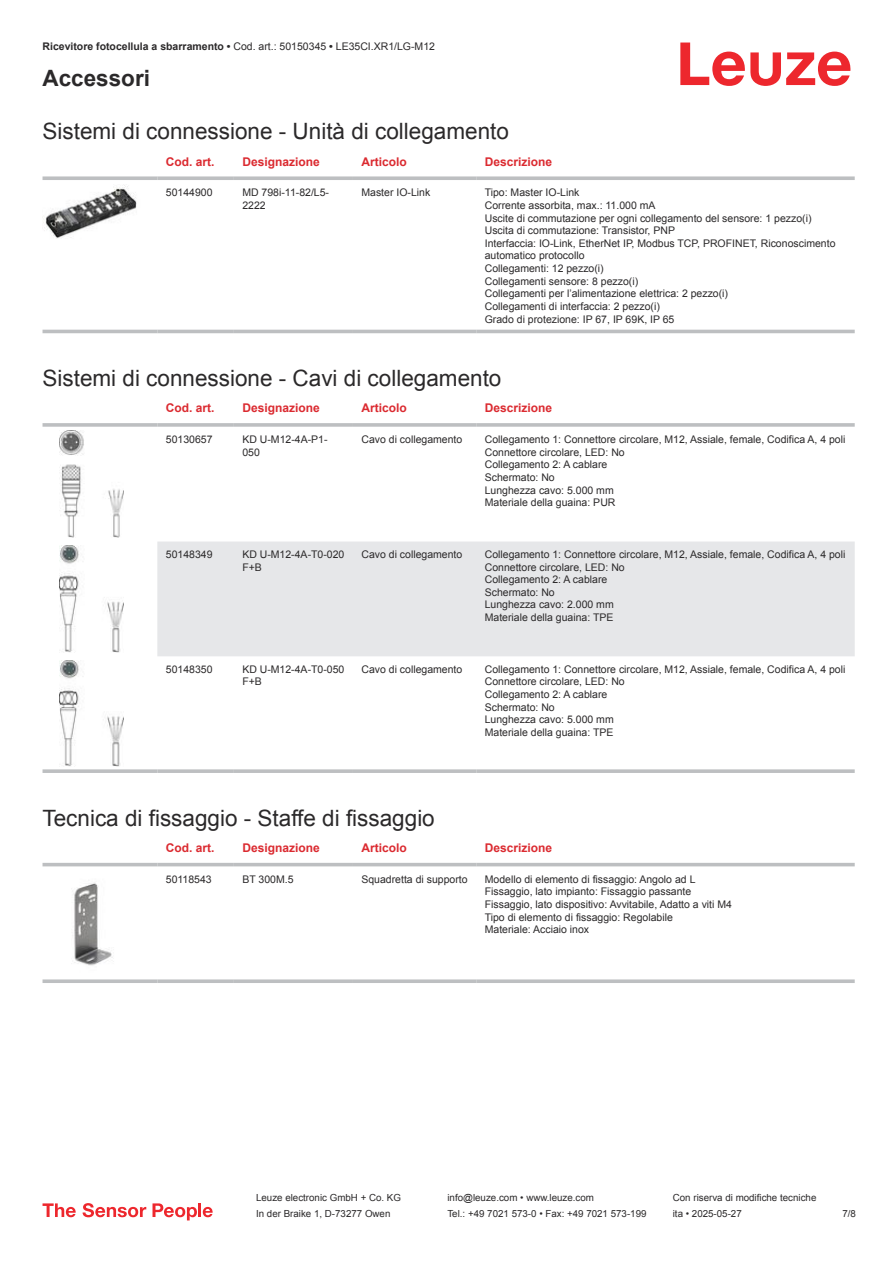
<style>
.page{position:relative;width:893px;height:1263px;background:#fff}
.page>*{position:absolute;margin:0;border:0;box-sizing:border-box;transform-origin:0 0}
.t1{font:22.5px "Arial";color:#2b292a}
.t2{font:700 22.5px "Arial";color:#2b292a}
.t3{font:700 12px "Arial";color:#db2a30}
.t4{font:10.5px/12.6px "Arial";color:#2b292a}
.t5{font:700 10.5px "Arial";color:#2b292a}
.t6{font:9.75px "Arial";color:#2b292a}
.s1{font-weight:400}
</style>
<div class="page">
<svg style="left:680px;top:43px;width:170px;height:43px"></svg>
<div style="left:43px;top:329px;width:812px;height:5px;background:#eeefef"></div>
<svg style="left:43px;top:176px;width:114px;height:4px"></svg>
<svg style="left:157px;top:176px;width:77px;height:4px"></svg>
<svg style="left:234px;top:176px;width:119px;height:4px"></svg>
<svg style="left:353px;top:176px;width:123px;height:4px"></svg>
<svg style="left:476px;top:176px;width:379px;height:4px;background:#c4c6c8"></svg>
<hr style="left:43px;top:330px;width:114px;height:3px;background:#bdbfc1">
<hr style="left:157px;top:330px;width:77px;height:3px;background:#bdbfc1">
<hr style="left:234px;top:330px;width:119px;height:3px;background:#bdbfc1">
<hr style="left:353px;top:330px;width:123px;height:3px;background:#bdbfc1">
<hr style="left:476px;top:330px;width:379px;height:3px;background:#bdbfc1">
<img style="left:43px;top:185px;width:94px;height:54px">
<div style="left:157px;top:541px;width:698px;height:115px;background:#e6e7e9"></div>
<svg style="left:43px;top:423px;width:114px;height:4px"></svg>
<hr style="left:157px;top:423px;width:77px;height:4px;background:#c5c7c9">
<svg style="left:234px;top:423px;width:119px;height:4px"></svg>
<svg style="left:353px;top:423px;width:123px;height:4px"></svg>
<hr style="left:476px;top:423px;width:379px;height:4px;background:#c5c7c9">
<svg style="left:43px;top:769px;width:114px;height:4px"></svg>
<svg style="left:157px;top:769px;width:77px;height:4px"></svg>
<svg style="left:234px;top:769px;width:119px;height:4px"></svg>
<svg style="left:353px;top:769px;width:123px;height:4px"></svg>
<svg style="left:476px;top:769px;width:379px;height:4px;background:#c3c5c7"></svg>
<img style="left:59px;top:431px;width:65px;height:106px">
<img style="left:59px;top:546px;width:65px;height:106px">
<img style="left:59px;top:661px;width:65px;height:106px">
<svg style="left:43px;top:862px;width:812px;height:5px;fill:#efeff0"></svg>
<hr style="left:43px;top:863px;width:114px;height:3px;background:#bdbfc1">
<hr style="left:157px;top:863px;width:77px;height:3px;background:#bdbfc1">
<hr style="left:234px;top:863px;width:119px;height:3px;background:#bdbfc1">
<hr style="left:353px;top:863px;width:123px;height:3px;background:#bdbfc1">
<hr style="left:476px;top:863px;width:379px;height:3px;background:#bdbfc1">
<svg style="left:43px;top:979px;width:114px;height:4px"></svg>
<svg style="left:157px;top:979px;width:77px;height:4px"></svg>
<svg style="left:234px;top:979px;width:119px;height:4px"></svg>
<svg style="left:353px;top:979px;width:123px;height:4px"></svg>
<svg style="left:476px;top:979px;width:379px;height:4px;background:#c4c6c8"></svg>
<img style="left:72px;top:882px;width:41px;height:84px">
<svg style="left:43px;top:1203px;width:33px;height:14px"></svg>
<svg style="left:83px;top:1203px;width:63px;height:14px"></svg>
<svg style="left:153px;top:1203px;width:44px;height:17px"></svg>
<hr style="left:198px;top:1203px;width:3px;height:14px;background:#ed272d">
<svg style="left:203px;top:1207px;width:10px;height:10px"></svg>
<p class="t5" style="left:43px;top:43px;width:394px">Ricevitore fotocellula a sbarramento • <span class="s1">Cod. art.: 50150345</span> • <span class="s1">LE35CI.XR1/LG-M12</span></p>
<h1 class="t2" style="left:43px;top:70px;width:109px">Accessori</h1>
<h1 class="t1" style="left:43px;top:123px;width:468px">Sistemi di connessione - Unità di collegamento</h1>
<p class="t3" style="left:166px;top:157px;width:50px">Cod. art.</p>
<p class="t3" style="left:242px;top:157px;width:79px">Designazione</p>
<p class="t3" style="left:361px;top:157px;width:47px">Articolo</p>
<p class="t3" style="left:485px;top:157px;width:69px">Descrizione</p>
<p class="t4" style="left:166px;top:187px;width:48px">50144900</p>
<p class="t4" style="left:242px;top:187px;width:88px">MD 798i-11-82/L5-<br>2222</p>
<p class="t4" style="left:361px;top:187px;width:70px">Master IO-Link</p>
<p class="t4" style="left:485px;top:187px;width:352px">Tipo: Master IO-Link<br>Corrente assorbita, max.: 11.000 mA<br>Uscite di commutazione per ogni collegamento del sensore: 1 pezzo(i)<br>Uscita di commutazione: Transistor, PNP<br>Interfaccia: IO-Link, EtherNet IP, Modbus TCP, PROFINET, Riconoscimento automatico protocollo<br>Collegamenti: 12 pezzo(i)<br>Collegamenti sensore: 8 pezzo(i)<br>Collegamenti per l’alimentazione elettrica: 2 pezzo(i)<br>Collegamenti di interfaccia: 2 pezzo(i)<br>Grado di protezione: IP 67, IP 69K, IP 65</p>
<h1 class="t1" style="left:43px;top:370px;width:460px">Sistemi di connessione - Cavi di collegamento</h1>
<p class="t3" style="left:166px;top:403px;width:50px">Cod. art.</p>
<p class="t3" style="left:242px;top:403px;width:79px">Designazione</p>
<p class="t3" style="left:361px;top:403px;width:47px">Articolo</p>
<p class="t3" style="left:485px;top:403px;width:69px">Descrizione</p>
<p class="t4" style="left:166px;top:434px;width:48px">50130657</p>
<p class="t4" style="left:242px;top:434px;width:87px">KD U-M12-4A-P1-<br>050</p>
<p class="t4" style="left:361px;top:434px;width:102px">Cavo di collegamento</p>
<p class="t4" style="left:485px;top:434px;width:362px">Collegamento 1: Connettore circolare, M12, Assiale, female, Codifica A, 4 poli Connettore circolare, LED: No<br>Collegamento 2: A cablare<br>Schermato: No<br>Lunghezza cavo: 5.000 mm<br>Materiale della guaina: PUR</p>
<p class="t4" style="left:166px;top:549px;width:48px">50148349</p>
<p class="t4" style="left:242px;top:549px;width:104px">KD U-M12-4A-T0- 020<br>F+B</p>
<p class="t4" style="left:361px;top:549px;width:102px">Cavo di collegamento</p>
<p class="t4" style="left:485px;top:549px;width:362px">Collegamento 1: Connettore circolare, M12, Assiale, female, Codifica A, 4 poli Connettore circolare, LED: No<br>Collegamento 2: A cablare<br>Schermato: No<br>Lunghezza cavo: 2.000 mm<br>Materiale della guaina: TPE</p>
<p class="t4" style="left:166px;top:664px;width:48px">50148350</p>
<p class="t4" style="left:242px;top:664px;width:104px">KD U-M12-4A-T0- 050<br>F+B</p>
<p class="t4" style="left:361px;top:664px;width:102px">Cavo di collegamento</p>
<p class="t4" style="left:485px;top:664px;width:362px">Collegamento 1: Connettore circolare, M12, Assiale, female, Codifica A, 4 poli Connettore circolare, LED: No<br>Collegamento 2: A cablare<br>Schermato: No<br>Lunghezza cavo: 5.000 mm<br>Materiale della guaina: TPE</p>
<h1 class="t1" style="left:43px;top:809px;width:394px">Tecnica di fissaggio - Staffe di fissaggio</h1>
<p class="t3" style="left:166px;top:843px;width:50px">Cod. art.</p>
<p class="t3" style="left:242px;top:843px;width:79px">Designazione</p>
<p class="t3" style="left:361px;top:843px;width:47px">Articolo</p>
<p class="t3" style="left:485px;top:843px;width:69px">Descrizione</p>
<p class="t4" style="left:166px;top:874px;width:47px">50118543</p>
<p class="t4" style="left:242px;top:874px;width:53px">BT 300M.5</p>
<p class="t4" style="left:361px;top:874px;width:108px">Squadretta di supporto</p>
<p class="t4" style="left:485px;top:874px;width:249px">Modello di elemento di fissaggio: Angolo ad L Fissaggio, lato impianto: Fissaggio passante Fissaggio, lato dispositivo: Avvitabile, Adatto a viti M4<br>Tipo di elemento di fissaggio: Regolabile<br>Materiale: Acciaio inox</p>
<p class="t6" style="left:256px;top:1194px;width:146px">Leuze electronic GmbH + Co. KG</p>
<p class="t6" style="left:447px;top:1194px;width:148px">info@leuze.com • www.leuze.com</p>
<p class="t6" style="left:673px;top:1194px;width:145px">Con riserva di modifiche tecniche</p>
<p class="t6" style="left:256px;top:1210px;width:136px">In der Braike 1, D-73277 Owen</p>
<p class="t6" style="left:447px;top:1210px;width:201px">Tel.: +49 7021 573-0 • Fax: +49 7021 573-199</p>
<p class="t6" style="left:673px;top:1210px;width:70px">ita • 2025-05-27</p>
<p class="t6" style="left:842px;top:1210px;width:15px">7 /8</p>
</div>
